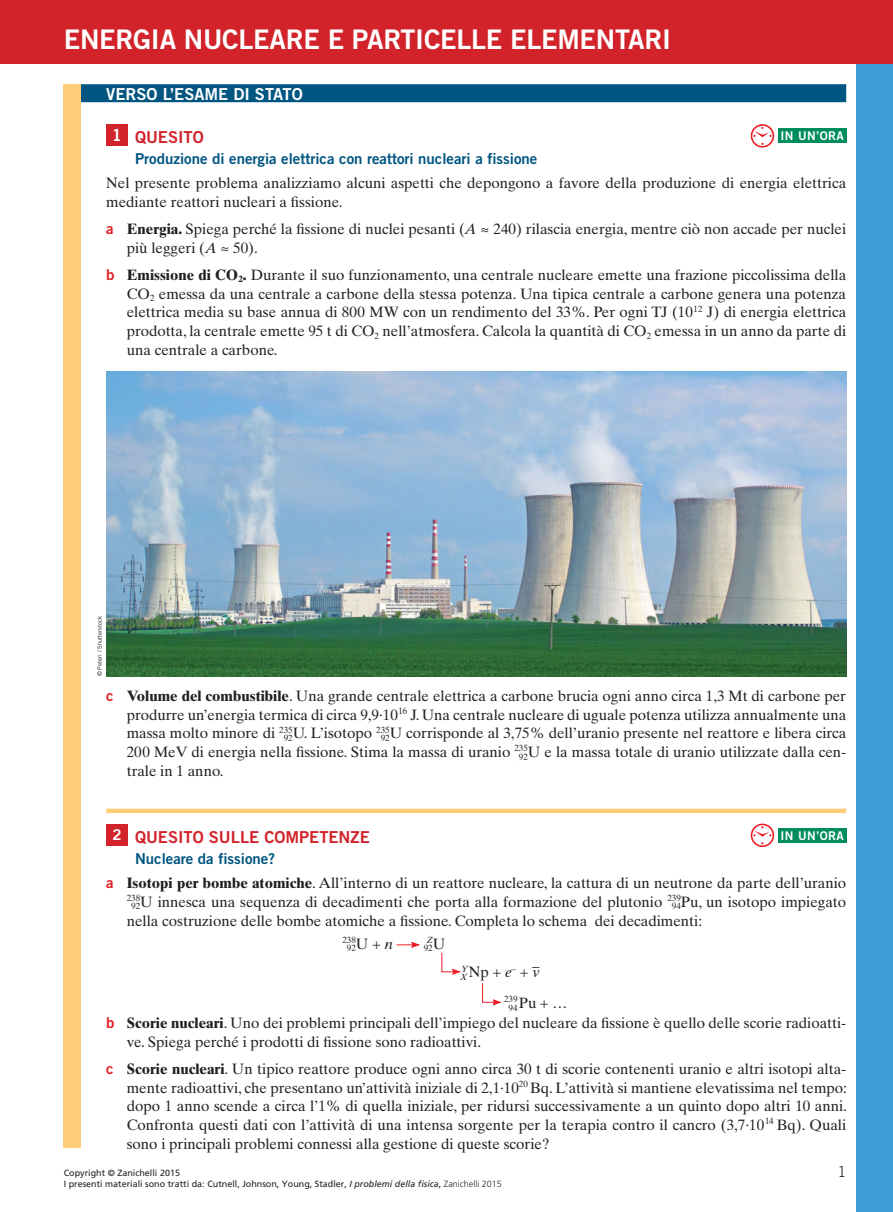
<style>
.page{position:relative;width:893px;height:1212px;background:#fff}
.page>*{position:absolute;margin:0;border:0;box-sizing:border-box;transform-origin:0 0}
.t1{font:27px "Trade Gothic LT Std Bd 2";letter-spacing:-.01em;color:#fff}
.t2{font:16.5px "Trade Gothic LT Std Bd 2";color:#d2232a}
.t3{font:16.5px "Trade Gothic LT Std Bd 2";color:#fff}
.t4{font:15px/18.8px "Times Ten LT Std";color:#231f20}
.t5{font:15px "Trade Gothic LT Std Bd 2";color:#005581}
.t6{font:300 15px "Trade Gothic LT Std";color:#231f20}
.t7{font:12px "Trade Gothic LT Std Bd 2";letter-spacing:.03em;color:#fff}
.t8{font:9px/10.5px "Frutiger";color:#231f20}
.t9{font:9px/8.2px "Times Ten LT Std";color:#231f20}
.t10{font:italic 9px "Times Ten LT Std";color:#231f20}
.t11{font:6px "Trade Gothic LT Std";color:#231f20}
.s1{color:#fff}
.s2{font-family:"Trade Gothic LT Std Bd 2";color:#e31f26}
.s3{font-weight:700}
.s4{font-style:italic}
.s5{font-size:15px;color:#fff}
.s6{font-family:"STIX General"}
.s7{font-weight:300}
</style>
<div class="page">
<div style="left:0;top:0;width:857px;height:64px;background:#d2232a"></div>
<div style="left:857px;top:0;width:36px;height:1212px;background:#3c9cd6"></div>
<div style="left:857px;top:0;width:36px;height:64px;background:#d2232a"></div>
<div style="left:64px;top:84px;width:782px;height:18px;background:#005581"></div>
<div style="left:106px;top:808px;width:740px;height:5px;background:#ffce7b"></div>
<div style="left:106px;top:124px;width:22px;height:21px;background:#d2232a"></div>
<div style="left:106px;top:824px;width:22px;height:22px;background:#d2232a"></div>
<div style="left:778px;top:128px;width:68px;height:15px;background:#008d5c"></div>
<svg style="left:751px;top:124px;width:23px;height:24px"></svg>
<div style="left:752px;top:126px;width:20px;height:20px;background:#fff;border-radius:50%"></div>
<svg style="left:753px;top:127px;width:18px;height:10px"></svg>
<div style="left:778px;top:828px;width:68px;height:15px;background:#008d5c"></div>
<svg style="left:751px;top:824px;width:23px;height:23px"></svg>
<div style="left:752px;top:825px;width:20px;height:20px;background:#fff;border-radius:50%"></div>
<svg style="left:753px;top:826px;width:18px;height:10px"></svg>
<svg style="left:397px;top:942px;width:23px;height:6px"></svg>
<svg style="left:441px;top:952px;width:20px;height:22px"></svg>
<svg style="left:482px;top:983px;width:19px;height:22px"></svg>
<div style="left:64px;top:84px;width:17px;height:1064px;background:#ffce7b"></div>
<img style="left:107px;top:371px;width:739px;height:305px">
<h1 class="t1" style="left:64px;top:29px;width:609px">ENERGIA NUCLEARE E PARTICELLE ELEMENTARI</h1>
<p class="t3" style="left:106px;top:88px;width:198px">VERSO L’ESAME DI STATO</p>
<p class="t2" style="left:112px;top:131px;width:93px"><span class="s1">1</span> QUESITO</p>
<p class="t5" style="left:135px;top:153px;width:404px">Produzione di energia elettrica con reattori nucleari a fissione</p>
<p class="t4" style="left:106px;top:175px;width:741px">Nel presente problema analizziamo alcuni aspetti che depongono a favore della produzione di energia elettrica mediante reattori nucleari a fissione.</p>
<p class="t4" style="left:127px;top:221px;width:721px;text-indent:-20px"><span class="s2">a</span> <span class="s3">Energia.</span> Spiega perché la fissione di nuclei pesanti (<span class="s4">A</span> ≈ 240) rilascia energia, mentre ciò non accade per nuclei più leggeri (<span class="s4">A</span> ≈ 50).</p>
<p class="t4" style="left:127px;top:267px;width:721px;text-align:justify;text-indent:-20px"><span class="s2">b</span> <span class="s3">Emissione di CO</span><sub>2</sub><span class="s3">.</span> Durante il suo funzionamento, una centrale nucleare emette una frazione piccolissima della CO<sub>2</sub> emessa da una centrale a carbone della stessa potenza. Una tipica centrale a carbone genera una potenza elettrica media su base annua di 800 MW con un rendimento del 33%. Per ogni TJ (10<sup>12</sup> J) di energia elettrica prodotta, la centrale emette 95 t di CO<sub>2</sub> nell’atmosfera. Calcola la quantità di CO<sub>2</sub> emessa in un anno da parte di una centrale a carbone.</p>
<p class="t7" style="left:781px;top:131px;width:65px">IN UN’ORA</p>
<p class="t11" style="left:96px;top:676px;width:62px;rotate:-90deg">© Peteri / Shutterstock</p>
<p class="t4" style="left:127px;top:688px;width:721px;text-align:justify;text-indent:-20px"><span class="s2">c</span> <span class="s3">Volume del combustibile</span>. Una grande centrale elettrica a carbone brucia ogni anno circa 1,3 Mt di carbone per produrre un’energia termica di circa 9,9·10<sup>16</sup> J. Una centrale nucleare di uguale potenza utilizza annualmente una massa molto minore di <sup>235</sup></p>
<p class="t4" style="left:284px;top:725px;width:107px"><sub>92</sub>U. L’isotopo <sup>235</sup></p>
<p class="t4" style="left:127px;top:725px;width:721px;text-indent:254px"><sub>92</sub>U corrisponde al 3,75% dell’uranio presente nel reattore e libera circa<br>200 MeV di energia nella fissione. Stima la massa di uranio <sup>235</sup></p>
<p class="t4" style="left:519px;top:744px;width:329px"><sub>92</sub>U e la massa totale di uranio utilizzate dalla cen-</p>
<p class="t4" style="left:127px;top:763px;width:98px">trale in 1 anno.</p>
<p class="t2" style="left:112px;top:831px;width:259px"><span class="s5">2</span> QUESITO SULLE COMPETENZE</p>
<p class="t5" style="left:135px;top:853px;width:141px">Nucleare da fissione?</p>
<p class="t4" style="left:106px;top:875px;width:741px"><span class="s2">a</span> <span class="s3">Isotopi per bombe atomiche</span>. All’interno di un reattore nucleare, la cattura di un neutrone da parte dell’uranio</p>
<p class="t9" style="left:127px;top:895px;width:15px">238</p>
<p class="t7" style="left:781px;top:831px;width:65px">IN UN’ORA</p>
<p class="t4" style="left:131px;top:894px;width:551px"><sub>92</sub>U innesca una sequenza di decadimenti che porta alla formazione del plutonio <sup>239</sup></p>
<p class="t4" style="left:127px;top:894px;width:721px;text-indent:545px"><sub>94</sub>Pu, un isotopo impiegato nella costruzione delle bombe atomiche a fissione. Completa lo schema dei decadimenti:</p>
<p class="t9" style="left:347px;top:936px;width:48px;text-indent:-4px">238<br>92<sup>U</sup> <sup>+</sup> <sup>n</sup></p>
<p class="t9" style="left:424px;top:936px;width:23px;text-indent:3px"><span class="s4">Z<br></span>92<sup>U</sup></p>
<p class="t10" style="left:462px;top:963px;width:8px">Y</p>
<p class="t4" style="left:460px;top:964px;width:81px"><sub>X</sub> Np + <span class="s4">e</span><sup>–</sup> + <span class="s6">¯</span><span class="s4">v</span></p>
<p class="t9" style="left:504px;top:996px;width:15px">239</p>
<p class="t4" style="left:509px;top:995px;width:60px"><sub>94</sub> Pu + …</p>
<p class="t4" style="left:127px;top:1015px;width:721px;text-indent:-20px"><span class="s2">b</span> <span class="s3">Scorie nucleari</span>. Uno dei problemi principali dell’impiego del nucleare da fissione è quello delle scorie radioatti&shy;ve. Spiega perché i prodotti di fissione sono radioattivi.</p>
<p class="t4" style="left:127px;top:1061px;width:722px;text-align:justify;text-indent:-20px"><span class="s2">c</span> <span class="s3">Scorie nucleari</span>. Un tipico reattore produce ogni anno circa 30 t di scorie contenenti uranio e altri isotopi alta&shy;mente radioattivi, che presentano un’attività iniziale di 2,1·10<sup>20</sup> Bq. L’attività si mantiene elevatissima nel tempo: dopo 1 anno scende a circa l’1% di quella iniziale, per ridursi successivamente a un quinto dopo altri 10 anni.<br>Confronta questi dati con l’attività di una intensa sorgente per la terapia contro il cancro (3,7·10<sup>14</sup> Bq). Quali sono i principali problemi connessi alla gestione di queste scorie?</p>
<p class="t8" style="left:64px;top:1168px;width:440px">Copyright © Zanichelli 2015<br>I presenti materiali sono tratti da: Cutnell, Johnson, Young, Stadler, <span class="s4">I problemi della fisica</span>, <span class="s7">Zanichelli 2015</span></p>
<p class="t6" style="left:838px;top:1163px;width:10px">1</p>
</div>
